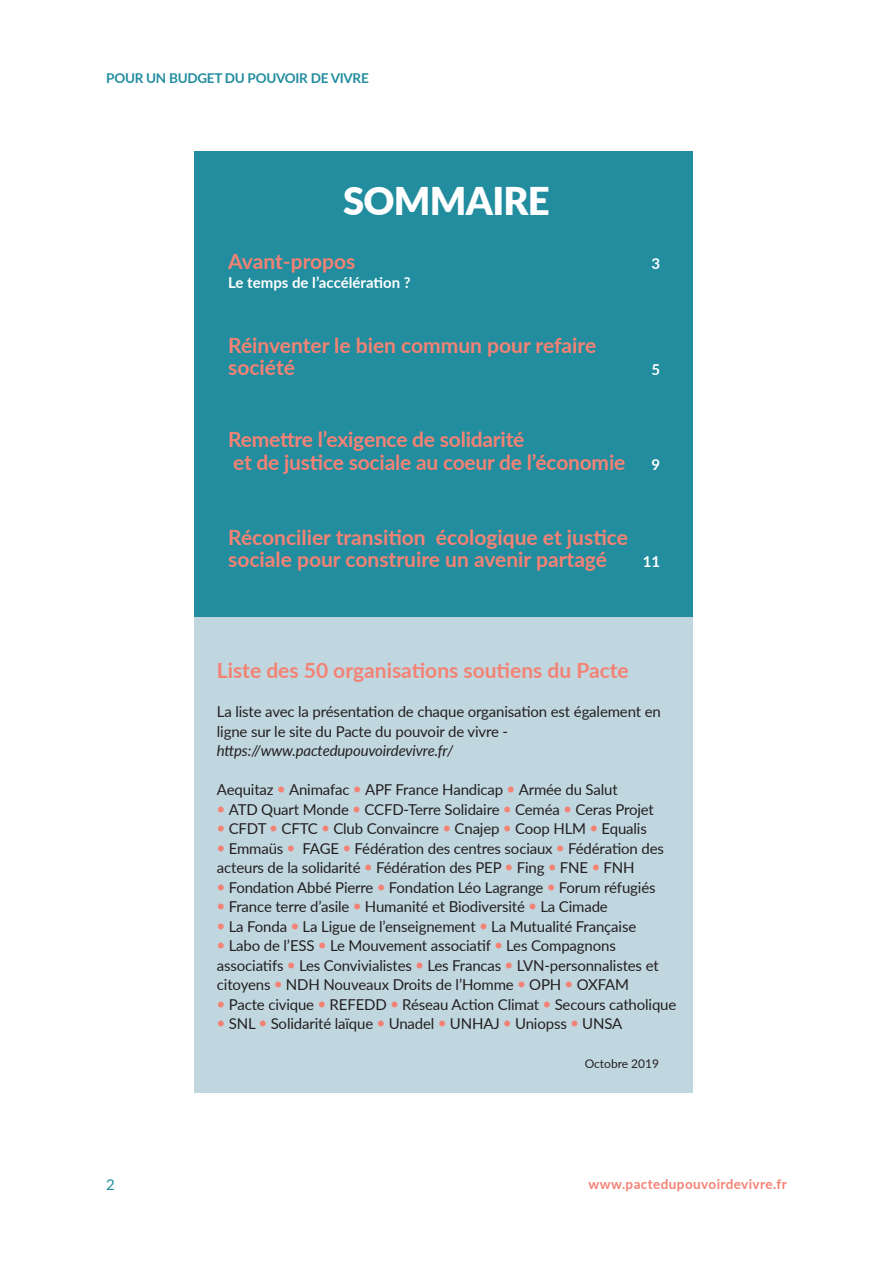
<style>
.page{position:relative;width:893px;height:1263px;background:#fff}
.page>*{position:absolute;margin:0;border:0;box-sizing:border-box;transform-origin:0 0}
.t1{font:900 38.25px "Lato";letter-spacing:-.02em;color:#fff}
.t2{font:700 21px/22.5px "Lato";color:#f48274}
.t3{font:15px/19.5px "Lato";letter-spacing:-.01em;color:#231f20}
.t4{font:italic 15px "Lato";letter-spacing:-.01em;color:#231f20}
.t5{font:700 15px "Lato";color:#fff}
.t6{font:15px "Lato";color:#218d9f}
.t7{font:700 13.5px "Lato";letter-spacing:-.02em;color:#218d9f}
.t8{font:700 13.5px "Lato";letter-spacing:.03em;color:#f48274}
.t9{font:12px "Lato";color:#231f20}
.s1{font-size:15px;color:#fff}
</style>
<div class="page">
<div style="left:194px;top:152px;width:499px;height:468px;background:#218d9f"></div>
<div style="left:194px;top:617px;width:499px;height:476px;background:#c1d7e0"></div>
<p class="t7" style="left:106px;top:68px;width:264px">POUR UN BUDGET DU POUVOIR DE VIVRE</p>
<h1 class="t1" style="left:343px;top:173px;width:208px">SOMMAIRE</h1>
<h2 class="t2" style="left:228px;top:249px;width:129px">Avant-propos</h2>
<p class="t5" style="left:652px;top:252px;width:10px">3</p>
<p class="t5" style="left:228px;top:272px;width:184px">Le temps de l’accélération ?</p>
<h2 class="t2" style="left:228px;top:333px;width:370px">Réinventer le bien commun pour refaire société</h2>
<p class="t5" style="left:652px;top:359px;width:10px">5</p>
<h2 class="t2" style="left:228px;top:427px;width:434px">Remettre l’exigence de solidarité<br>et de justice sociale au coeur de l’économie <span class="s1">9</span></h2>
<h2 class="t2" style="left:228px;top:525px;width:401px">Réconcilier transition écologique et justice sociale pour construire un avenir partagé</h2>
<p class="t5" style="left:643px;top:551px;width:19px">11</p>
<h2 class="t2" style="left:217px;top:658px;width:413px">Liste des 50 organisations soutiens du Pacte</h2>
<p class="t3" style="left:217px;top:701px;width:445px">La liste avec la présentation de chaque organisation est également en ligne sur le site du Pacte du pouvoir de vivre -</p>
<p class="t4" style="left:217px;top:740px;width:238px">https://www.pactedupouvoirdevivre.fr/</p>
<p class="t3" style="left:229px;top:779px;width:427px;text-indent:-12px">Aequitaz Animafac APF France Handicap Armée du Salut<br>ATD Quart Monde CCFD-Terre Solidaire Ceméa Ceras Projet CFDT CFTC Club Convaincre Cnajep Coop HLM Equalis Emmaüs</p>
<p class="t3" style="left:217px;top:838px;width:449px;text-indent:86px">FAGE Fédération des centres sociaux Fédération des acteurs de la solidarité Fédération des PEP Fing FNE FNH</p>
<p class="t3" style="left:229px;top:877px;width:428px">Fondation Abbé Pierre Fondation Léo Lagrange Forum réfugiés</p>
<p class="t3" style="left:229px;top:896px;width:381px">France terre d’asile Humanité et Biodiversité La Cimade</p>
<p class="t3" style="left:229px;top:916px;width:409px">La Fonda La Ligue de l’enseignement La Mutualité Française</p>
<p class="t3" style="left:229px;top:935px;width:389px">Labo de l’ESS Le Mouvement associatif Les Compagnons</p>
<p class="t3" style="left:217px;top:955px;width:443px">associatifs Les Convivialistes Les Francas LVN-personnalistes et</p>
<p class="t3" style="left:217px;top:974px;width:414px">citoyens NDH Nouveaux Droits de l’Homme OPH OXFAM</p>
<p class="t3" style="left:229px;top:994px;width:449px">Pacte civique REFEDD Réseau Action Climat Secours catholique</p>
<p class="t3" style="left:229px;top:1013px;width:395px">SNL Solidarité laïque Unadel UNHAJ Uniopss UNSA</p>
<p class="t9" style="left:585px;top:1055px;width:76px">Octobre 2019</p>
<p class="t6" style="left:106px;top:1174px;width:10px">2</p>
<p class="t8" style="left:589px;top:1174px;width:200px">www.pactedupouvoirdevivre.fr</p>
</div>
